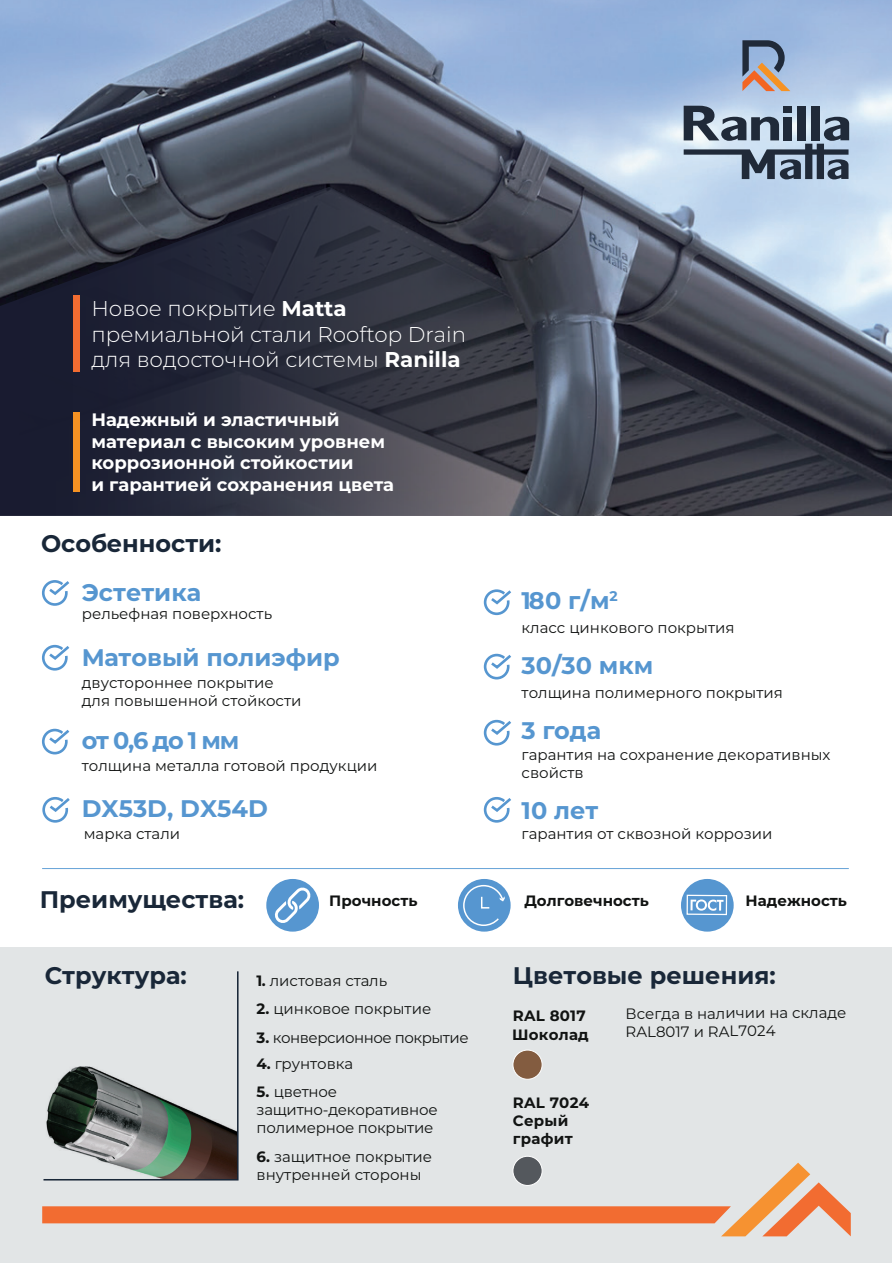
<style>
.page{position:relative;width:892px;height:1263px;background:#fff}
.page>*{position:absolute;margin:0;border:0;box-sizing:border-box;transform-origin:0 0}
.t1{font:700 24px "Montserrat";color:#5696d0}
.t2{font:700 24px "Montserrat";color:#192738}
.t3{font:300 21.45px/25.7px "Montserrat";color:#fff}
.t4{font:700 18px/21.6px "Montserrat";color:#fff}
.t5{font:15px/18px "Montserrat";color:#111312}
.t6{font:700 15px/18px "Montserrat";color:#111312}
.t7{font:15px "Montserrat";letter-spacing:-.03em;color:#111312}
.s1{font-weight:700}
</style>
<div class="page">
<img style="left:0;top:0;width:892px;height:516px">
<div style="left:0;top:947px;width:892px;height:316px;background:#e2e5e6"></div>
<svg style="left:42px;top:580px;width:28px;height:26px"></svg>
<svg style="left:42px;top:644px;width:28px;height:27px"></svg>
<svg style="left:42px;top:728px;width:28px;height:27px"></svg>
<svg style="left:42px;top:797px;width:28px;height:26px"></svg>
<svg style="left:483px;top:797px;width:28px;height:26px"></svg>
<svg style="left:483px;top:719px;width:28px;height:27px"></svg>
<svg style="left:483px;top:653px;width:28px;height:27px"></svg>
<svg style="left:483px;top:589px;width:28px;height:27px"></svg>
<svg style="left:742px;top:40px;width:48px;height:51px"></svg>
<svg style="left:683px;top:106px;width:166px;height:73px"></svg>
<svg style="left:42px;top:971px;width:809px;height:265px"></svg>
<div style="left:266px;top:879px;width:53px;height:53px;background:#5696d0;border-radius:50%"></div>
<svg style="left:275px;top:887px;width:36px;height:36px"></svg>
<div style="left:681px;top:879px;width:52px;height:53px;background:#5696d0;border-radius:50%"></div>
<svg style="left:690px;top:899px;width:33px;height:12px"></svg>
<div style="left:686px;top:895px;width:41px;height:20px;border:1px solid #fff"></div>
<div style="left:458px;top:879px;width:52px;height:53px;background:#5696d0;border-radius:50%"></div>
<svg style="left:462px;top:884px;width:43px;height:43px"></svg>
<hr style="left:42px;top:868px;width:807px;height:1px;background:#66a3d8">
<svg style="left:0;top:187px;width:534px;height:329px"></svg>
<div style="left:73px;top:295px;width:6px;height:77px;background:#f26c31"></div>
<div style="left:73px;top:413px;width:6px;height:79px;background:#f69223"></div>
<h2 class="t3" style="left:91px;top:295px;width:376px">Новое покрытие <span class="s1">Matta </span>премиальной стали Rooftop Drain для водосточной системы <span class="s1">Ranilla</span></h2>
<p class="t4" style="left:91px;top:408px;width:304px">Надежный и эластичный материал с высоким уровнем коррозионной стойкостии<br>и гарантией сохранения цвета</p>
<h1 class="t2" style="left:41px;top:526px;width:182px">Особенности:</h1>
<h1 class="t1" style="left:82px;top:575px;width:121px">Эстетика</h1>
<p class="t5" style="left:82px;top:604px;width:192px">рельефная поверхность</p>
<h1 class="t1" style="left:82px;top:640px;width:259px">Матовый полиэфир</h1>
<p class="t5" style="left:82px;top:673px;width:221px">двустороннее покрытие для повышенной стойкости</p>
<h1 class="t1" style="left:82px;top:724px;width:159px">от 0,6 до 1 мм</h1>
<p class="t5" style="left:82px;top:756px;width:297px">толщина металла готовой продукции</p>
<h1 class="t1" style="left:82px;top:791px;width:187px">DX53D, DX54D</h1>
<p class="t5" style="left:84px;top:824px;width:98px">марка стали</p>
<h1 class="t1" style="left:521px;top:583px;width:98px">180 г/м<sup>2</sup></h1>
<p class="t5" style="left:521px;top:618px;width:214px">класс цинкового покрытия</p>
<h1 class="t1" style="left:521px;top:648px;width:133px">30/30 мкм</h1>
<p class="t5" style="left:521px;top:683px;width:263px">толщина полимерного покрытия</p>
<h1 class="t1" style="left:521px;top:713px;width:81px">3 года</h1>
<p class="t5" style="left:521px;top:745px;width:310px">гарантия на сохранение декоративных свойств</p>
<h1 class="t1" style="left:521px;top:793px;width:78px">10 лет</h1>
<p class="t5" style="left:521px;top:824px;width:252px">гарантия от сквозной коррозии</p>
<h1 class="t2" style="left:40px;top:883px;width:206px">Преимущества:</h1>
<p class="t6" style="left:329px;top:891px;width:90px">Прочность</p>
<p class="t6" style="left:524px;top:891px;width:126px">Долговечность</p>
<p class="t6" style="left:745px;top:891px;width:103px">Надежность</p>
<h1 class="t2" style="left:45px;top:958px;width:144px">Структура:</h1>
<h1 class="t2" style="left:513px;top:958px;width:264px">Цветовые решения:</h1>
<p class="t5" style="left:257px;top:971px;width:132px"><span class="s1">1.</span> листовая сталь</p>
<p class="t5" style="left:257px;top:999px;width:176px"><span class="s1">2.</span> цинковое покрытие</p>
<p class="t7" style="left:257px;top:1027px;width:213px"><span class="s1">3.</span> конверсионное покрытие</p>
<p class="t5" style="left:257px;top:1054px;width:98px"><span class="s1">4.</span> грунтовка</p>
<p class="t5" style="left:257px;top:1082px;width:183px"><span class="s1">5.</span> цветное защитно-декоративное полимерное покрытие</p>
<p class="t5" style="left:257px;top:1147px;width:177px"><span class="s1">6.</span> защитное покрытие внутренней стороны</p>
<p class="t5" style="left:625px;top:1003px;width:223px">Всегда в наличии на складе<br>RAL8017 и RAL7024</p>
<p class="t6" style="left:512px;top:1005px;width:78px;line-height:18.9px">RAL 8017<br>Шоколад</p>
<p class="t6" style="left:513px;top:1093px;width:78px">RAL 7024<br>Серый графит</p>
</div>
